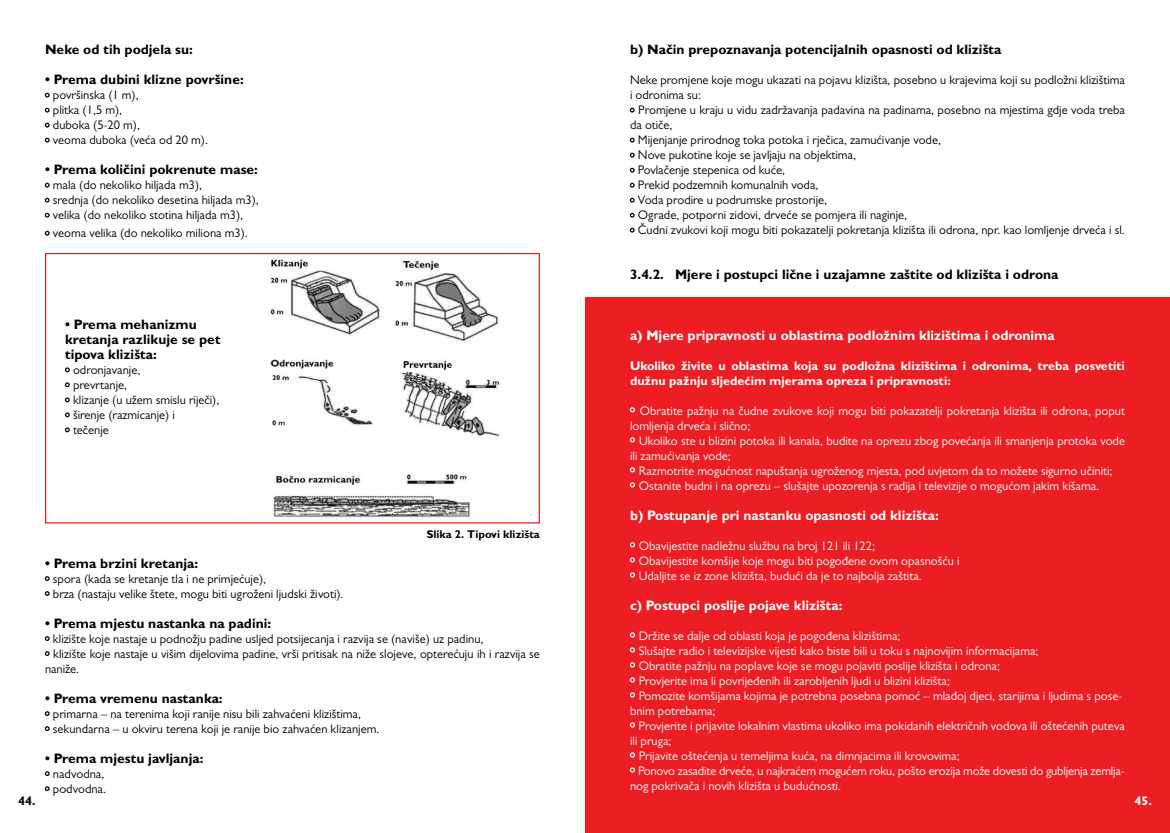
<style>
.page{position:relative;width:1170px;height:833px;background:#fff}
.page>*{position:absolute;margin:0;border:0;box-sizing:border-box;transform-origin:0 0}
.t1{font:700 13.75px/15px "Gill Sans MT Pro";color:#000}
.t2{font:700 13.75px "Gill Sans MT Pro";color:#fff}
.t3{font:12.5px/15px "Gill Sans MT Pro";color:#000}
.t4{font:12.5px/15px "Gill Sans MT Pro";color:#fff}
.t5{font:700 12.5px/15px "Gill Sans MT Pro";color:#fff}
.t6{font:700 12.5px "Gill Sans MT Pro";color:#000}
.t7{font:700 11.25px "Gill Sans MT Pro";color:#000}
</style>
<div class="page">
<svg style="left:45px;top:93px;width:5px;height:5px"></svg>
<svg style="left:45px;top:108px;width:5px;height:5px"></svg>
<svg style="left:45px;top:123px;width:5px;height:5px"></svg>
<svg style="left:45px;top:138px;width:5px;height:5px"></svg>
<svg style="left:45px;top:183px;width:5px;height:5px"></svg>
<svg style="left:45px;top:198px;width:5px;height:5px"></svg>
<svg style="left:45px;top:213px;width:5px;height:5px"></svg>
<svg style="left:45px;top:231px;width:5px;height:5px"></svg>
<svg style="left:45px;top:576px;width:5px;height:5px"></svg>
<svg style="left:45px;top:591px;width:5px;height:5px"></svg>
<svg style="left:45px;top:636px;width:5px;height:5px"></svg>
<svg style="left:45px;top:651px;width:5px;height:5px"></svg>
<svg style="left:45px;top:711px;width:5px;height:5px"></svg>
<svg style="left:45px;top:726px;width:5px;height:5px"></svg>
<svg style="left:45px;top:771px;width:5px;height:5px"></svg>
<svg style="left:45px;top:786px;width:5px;height:5px"></svg>
<div style="left:585px;top:298px;width:584px;height:535px;background:#ed1d24"></div>
<svg style="left:629px;top:108px;width:5px;height:5px"></svg>
<svg style="left:629px;top:138px;width:5px;height:5px"></svg>
<svg style="left:629px;top:153px;width:5px;height:5px"></svg>
<svg style="left:629px;top:168px;width:5px;height:5px"></svg>
<svg style="left:629px;top:183px;width:5px;height:5px"></svg>
<svg style="left:629px;top:198px;width:5px;height:5px"></svg>
<svg style="left:629px;top:213px;width:5px;height:5px"></svg>
<svg style="left:629px;top:228px;width:5px;height:5px"></svg>
<svg style="left:629px;top:407px;width:6px;height:5px"></svg>
<svg style="left:629px;top:437px;width:6px;height:5px"></svg>
<svg style="left:629px;top:467px;width:6px;height:5px"></svg>
<svg style="left:629px;top:482px;width:6px;height:5px"></svg>
<svg style="left:629px;top:542px;width:6px;height:5px"></svg>
<svg style="left:629px;top:557px;width:6px;height:5px"></svg>
<svg style="left:629px;top:572px;width:6px;height:5px"></svg>
<svg style="left:629px;top:632px;width:6px;height:5px"></svg>
<svg style="left:629px;top:647px;width:6px;height:5px"></svg>
<svg style="left:629px;top:662px;width:6px;height:5px"></svg>
<svg style="left:629px;top:677px;width:6px;height:5px"></svg>
<svg style="left:629px;top:692px;width:6px;height:5px"></svg>
<svg style="left:629px;top:722px;width:6px;height:5px"></svg>
<svg style="left:629px;top:752px;width:6px;height:5px"></svg>
<svg style="left:629px;top:767px;width:6px;height:5px"></svg>
<img style="left:270px;top:259px;width:231px;height:259px">
<svg style="left:65px;top:367px;width:5px;height:5px"></svg>
<svg style="left:65px;top:382px;width:5px;height:5px"></svg>
<svg style="left:65px;top:397px;width:5px;height:5px"></svg>
<svg style="left:65px;top:412px;width:5px;height:5px"></svg>
<svg style="left:65px;top:427px;width:5px;height:5px"></svg>
<div style="left:45px;top:253px;width:495px;height:270px;border:1px solid #ed1d24"></div>
<p class="t1" style="left:45px;top:42px;width:149px">Neke od tih podjela su:</p>
<p class="t1" style="left:45px;top:72px;width:200px">• Prema dubini klizne površine:</p>
<p class="t3" style="left:53px;top:88px;width:157px">površinska (1 m),<br>plitka (1,5 m),<br>duboka (5-20 m),<br>veoma duboka (veća od 20 m).</p>
<p class="t1" style="left:45px;top:162px;width:214px">• Prema količini pokrenute mase:</p>
<p class="t3" style="left:53px;top:178px;width:207px">mala (do nekoliko hiljada m3),<br>srednja (do nekoliko desetina hiljada m3), velika (do nekoliko stotina hiljada m3),</p>
<p class="t3" style="left:53px;top:226px;width:196px">veoma velika (do nekoliko miliona m3).</p>
<p class="t1" style="left:630px;top:42px;width:373px">b) Način prepoznavanja potencijalnih opasnosti od klizišta</p>
<p class="t3" style="left:630px;top:73px;width:496px">Neke promjene koje mogu ukazati na pojavu klizišta, posebno u krajevima koji su podložni klizištima i odronima su:</p>
<p class="t3" style="left:638px;top:103px;width:488px">Promjene u kraju u vidu zadržavanja padavina na padinama, posebno na mjestima gdje voda treba</p>
<p class="t3" style="left:630px;top:118px;width:44px">da otiče,</p>
<p class="t3" style="left:638px;top:133px;width:304px">Mijenjanje prirodnog toka potoka i rječica, zamućivanje vode,</p>
<p class="t3" style="left:638px;top:148px;width:220px">Nove pukotine koje se javljaju na objektima,</p>
<p class="t3" style="left:638px;top:163px;width:149px">Povlačenje stepenica od kuće,</p>
<p class="t3" style="left:638px;top:178px;width:182px">Prekid podzemnih komunalnih voda,</p>
<p class="t3" style="left:638px;top:193px;width:191px">Voda prodire u podrumske prostorije,</p>
<p class="t3" style="left:638px;top:208px;width:271px">Ograde, potporni zidovi, drveće se pomjera ili naginje,</p>
<p class="t3" style="left:638px;top:223px;width:488px">Čudni zvukovi koji mogu biti pokazatelji pokretanja klizišta ili odrona, npr. kao lomljenje drveća i sl.</p>
<p class="t1" style="left:630px;top:267px;width:430px">3.4.2. Mjere i postupci lične i uzajamne zaštite od klizišta i odrona</p>
<p class="t1" style="left:65px;top:317px;width:157px">• Prema mehanizmu kretanja razlikuje se pet tipova klizišta:</p>
<p class="t3" style="left:73px;top:362px;width:148px">odronjavanje,<br>prevrtanje,<br>klizanje (u užem smislu riječi), širenje (razmicanje) i<br>tečenje</p>
<p class="t2" style="left:630px;top:326px;width:426px">a) Mjere pripravnosti u oblastima podložnim klizištima i odronima</p>
<p class="t5" style="left:630px;top:357px;width:496px">Ukoliko živite u oblastima koja su podložna klizištima i odronima, treba posvetiti dužnu pažnju sljedećim mjerama opreza i pripravnosti:</p>
<p class="t4" style="left:630px;top:403px;width:496px;text-indent:10px">Obratite pažnju na čudne zvukove koji mogu biti pokazatelji pokretanja klizišta ili odrona, poput lomljenja drveća i slično;</p>
<p class="t4" style="left:630px;top:433px;width:496px;text-indent:9px">Ukoliko ste u blizini potoka ili kanala, budite na oprezu zbog povećanja ili smanjenja protoka vode ili zamućivanja vode;</p>
<p class="t4" style="left:638px;top:463px;width:475px">Razmotrite mogućnost napuštanja ugroženog mjesta, pod uvjetom da to možete sigurno učiniti;<br>Ostanite budni i na oprezu – slušajte upozorenja s radija i televizije o mogućom jakim kišama.</p>
<p class="t2" style="left:630px;top:506px;width:310px">b) Postupanje pri nastanku opasnosti od klizišta:</p>
<p class="t4" style="left:638px;top:538px;width:322px">Obavijestite nadležnu službu na broj 121 ili 122;<br>Obavijestite komšije koje mogu biti pogođene ovom opasnošću i<br>Udaljite se iz zone klizišta, budući da je to najbolja zaštita.</p>
<p class="t2" style="left:630px;top:596px;width:214px">c) Postupci poslije pojave klizišta:</p>
<p class="t4" style="left:638px;top:628px;width:263px">Držite se dalje od oblasti koja je pogođena klizištima;</p>
<p class="t4" style="left:638px;top:643px;width:401px">Slušajte radio i televizijske vijesti kako biste bili u toku s najnovijim informacijama;</p>
<p class="t4" style="left:638px;top:658px;width:363px">Obratite pažnju na poplave koje se mogu pojaviti poslije klizišta i odrona;</p>
<p class="t4" style="left:638px;top:673px;width:313px">Provjerite ima li povrijeđenih ili zarobljenih ljudi u blizini klizišta;</p>
<p class="t4" style="left:638px;top:688px;width:485px">Pomozite komšijama kojima je potrebna posebna pomoć – mlađoj djeci, starijima i ljudima s pose-</p>
<p class="t4" style="left:630px;top:703px;width:87px">bnim potrebama;</p>
<p class="t4" style="left:638px;top:718px;width:488px">Provjerite i prijavite lokalnim vlastima ukoliko ima pokidanih električnih vodova ili oštećenih puteva</p>
<p class="t4" style="left:630px;top:733px;width:43px">ili pruga;</p>
<p class="t4" style="left:638px;top:748px;width:322px">Prijavite oštećenja u temeljima kuća, na dimnjacima ili krovovima;</p>
<p class="t4" style="left:638px;top:763px;width:488px">Ponovo zasadite drveće, u najkraćem mogućem roku, pošto erozija može dovesti do gubljenja zemlja-</p>
<p class="t4" style="left:630px;top:778px;width:212px">nog pokrivača i novih klizišta u budućnosti.</p>
<p class="t7" style="left:426px;top:527px;width:115px">Slika 2. Tipovi klizišta</p>
<p class="t1" style="left:45px;top:555px;width:155px">• Prema brzini kretanja:</p>
<p class="t3" style="left:53px;top:571px;width:292px">spora (kada se kretanje tla i ne primjećuje),<br>brza (nastaju velike štete, mogu biti ugroženi ljudski životi).</p>
<p class="t1" style="left:45px;top:615px;width:228px">• Prema mjestu nastanka na padini:</p>
<p class="t3" style="left:53px;top:631px;width:432px">klizište koje nastaje u podnožju padine usljed potsijecanja i razvija se (naviše) uz padinu,</p>
<p class="t3" style="left:53px;top:646px;width:488px">klizište koje nastaje u višim dijelovima padine, vrši pritisak na niže slojeve, opterećuju ih i razvija se</p>
<p class="t3" style="left:45px;top:661px;width:36px">naniže.</p>
<p class="t1" style="left:45px;top:690px;width:179px">• Prema vremenu nastanka:</p>
<p class="t3" style="left:53px;top:706px;width:328px">primarna – na terenima koji ranije nisu bili zahvaćeni klizištima, sekundarna – u okviru terena koji je ranije bio zahvaćen klizanjem.</p>
<p class="t1" style="left:45px;top:750px;width:160px">• Prema mjestu javljanja:</p>
<p class="t3" style="left:53px;top:766px;width:55px">nadvodna, podvodna.</p>
<p class="t6" style="left:18px;top:793px;width:19px">44.</p>
<p class="t5" style="left:1134px;top:793px;width:19px">45.</p>
</div>
